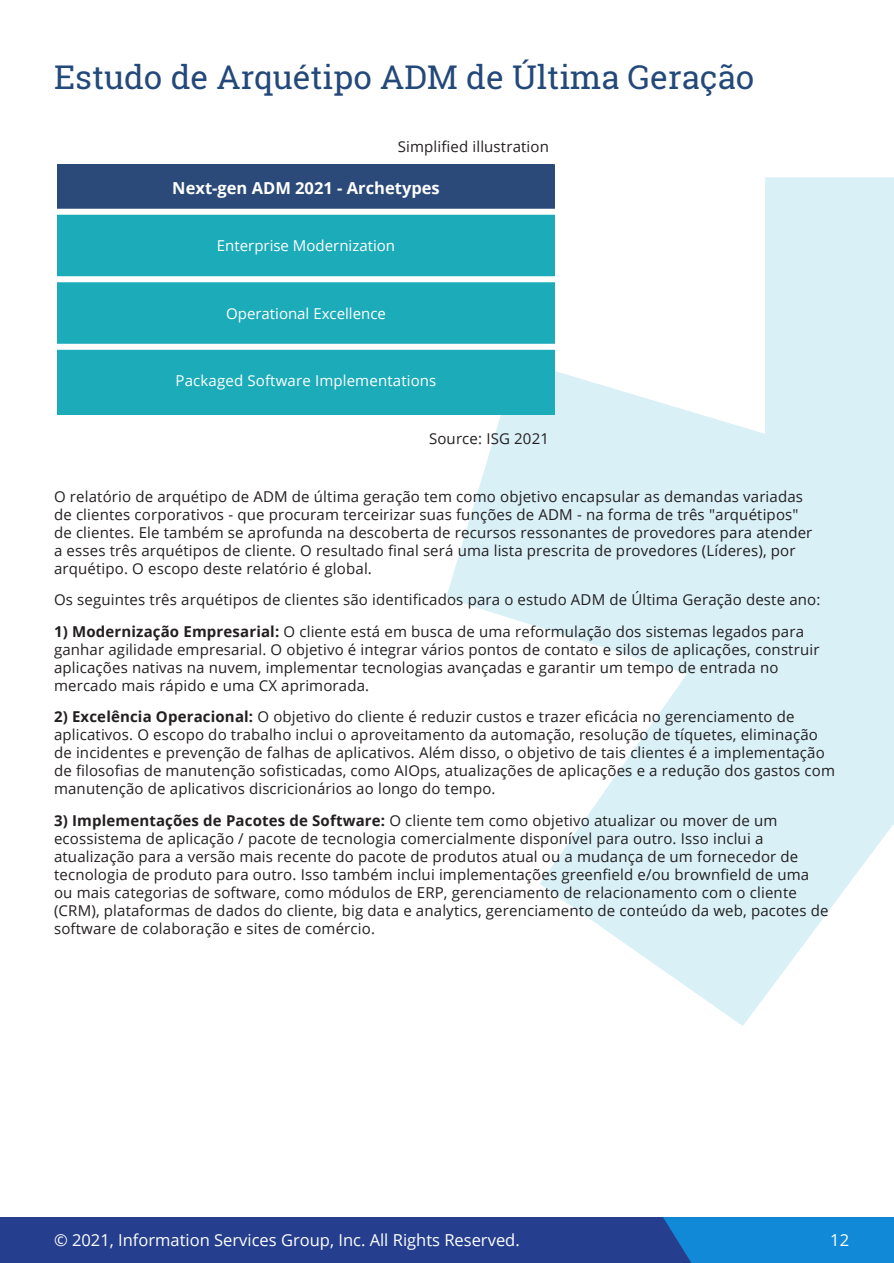
<style>
.page{position:relative;width:894px;height:1263px;background:#fff}
.page>*{position:absolute;margin:0;border:0;box-sizing:border-box;transform-origin:0 0}
.t1{font:33px "Roboto Slab";color:#23487a}
.t2{font:16.5px "Open Sans";color:#fff}
.Body_Copy{font:700 16.5px "Open Sans";color:#fff}
.Body_Copy-2{font:15px/18px "Open Sans";letter-spacing:.01em;color:#231f20}
.Body_Copy-3{font:15px "Open Sans";color:#fff}
.s1{font-weight:700}
</style>
<div class="page">
<div style="left:0;top:1217px;width:893px;height:46px;background:#253f8e"></div>
<div style="left:663px;top:1217px;width:230px;height:46px;background:#1289d7"></div>
<svg style="left:446px;top:177px;width:447px;height:849px;fill:#d9f0f6"></svg>
<div style="left:57px;top:164px;width:497px;height:48px;background:#2b4a79"></div>
<div style="left:57px;top:212px;width:497px;height:67px;background:#1cabb9"></div>
<div style="left:57px;top:279px;width:497px;height:68px;background:#1cabb9"></div>
<div style="left:57px;top:347px;width:497px;height:67px;background:#1cabb9"></div>
<div style="left:57px;top:209px;width:497px;height:6px;background:#fff"></div>
<div style="left:57px;top:276px;width:497px;height:6px;background:#fff"></div>
<div style="left:57px;top:344px;width:497px;height:6px;background:#fff"></div>
<p class="t1" style="left:54px;top:54px;width:701px">Estudo de Arquétipo ADM de Última Geração</p>
<p class="Body_Copy-2" style="left:397px;top:137px;width:153px">Simplified illustration</p>
<p class="Body_Copy" style="left:172px;top:177px;width:269px">Next-gen ADM 2021 - Archetypes</p>
<p class="Body_Copy-3" style="left:217px;top:235px;width:180px">Enterprise Modernization</p>
<p class="Body_Copy-3" style="left:226px;top:303px;width:161px">Operational Excellence</p>
<p class="Body_Copy-3" style="left:175px;top:370px;width:262px">Packaged Software Implementations</p>
<p class="Body_Copy-2" style="left:429px;top:429px;width:121px">Source: ISG 2021</p>
<p class="Body_Copy-2" style="left:54px;top:487px;width:759px">O relatório de arquétipo de ADM de última geração tem como objetivo encapsular as demandas variadas de clientes corporativos - que procuram terceirizar suas funções de ADM - na forma de três "arquétipos" de clientes. Ele também se aprofunda na descoberta de recursos ressonantes de provedores para atender a esses três arquétipos de cliente. O resultado final será uma lista prescrita de provedores (Líderes), por arquétipo. O escopo deste relatório é global.</p>
<p class="Body_Copy-2" style="left:54px;top:590px;width:767px">Os seguintes três arquétipos de clientes são identificados para o estudo ADM de Última Geração deste ano:</p>
<p class="Body_Copy-2" style="left:54px;top:622px;width:766px"><span class="s1">1) Modernização Empresarial:</span> O cliente está em busca de uma reformulação dos sistemas legados para ganhar agilidade empresarial. O objetivo é integrar vários pontos de contato e silos de aplicações, construir aplicações nativas na nuvem, implementar tecnologias avançadas e garantir um tempo de entrada no mercado mais rápido e uma CX aprimorada.</p>
<p class="Body_Copy-2" style="left:54px;top:707px;width:782px"><span class="s1">2) Excelência Operacional:</span> O objetivo do cliente é reduzir custos e trazer eficácia no gerenciamento de aplicativos. O escopo do trabalho inclui o aproveitamento da automação, resolução de tíquetes, eliminação de incidentes e prevenção de falhas de aplicativos. Além disso, o objetivo de tais clientes é a implementação de filosofias de manutenção sofisticadas, como AIOps, atualizações de aplicações e a redução dos gastos com manutenção de aplicativos discricionários ao longo do tempo.</p>
<p class="Body_Copy-2" style="left:54px;top:811px;width:775px"><span class="s1">3) Implementações de Pacotes de Software:</span> O cliente tem como objetivo atualizar ou mover de um ecossistema de aplicação / pacote de tecnologia comercialmente disponível para outro. Isso inclui a atualização para a versão mais recente do pacote de produtos atual ou a mudança de um fornecedor de tecnologia de produto para outro. Isso também inclui implementações greenfield e/ou brownfield de uma ou mais categorias de software, como módulos de ERP, gerenciamento de relacionamento com o cliente (CRM), plataformas de dados do cliente, big data e analytics, gerenciamento de conteúdo da web, pacotes de software de colaboração e sites de comércio.</p>
<p class="t2" style="left:54px;top:1229px;width:467px">© 2021, Information Services Group, Inc. All Rights Reserved.</p>
<p class="t2" style="left:830px;top:1229px;width:20px">12</p>
</div>
